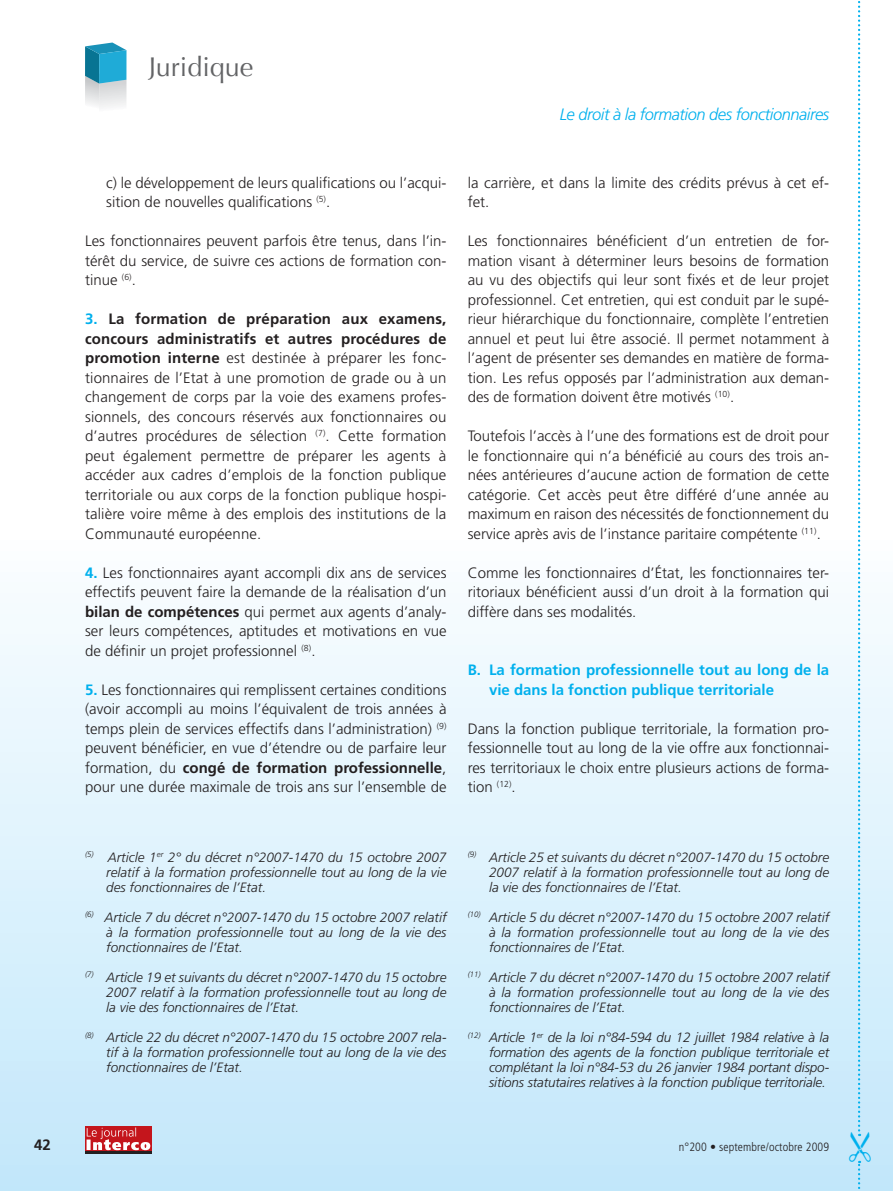
<style>
.page{position:relative;width:893px;height:1191px;background:#fff}
.page>*{position:absolute;margin:0;border:0;box-sizing:border-box;transform-origin:0 0}
.t1{font:27px "Optima";color:#636466}
.t2{font:italic 300 16.5px "Frutiger";letter-spacing:-.03em;color:#00b0ed}
.t3{font:300 15px/19.5px "Frutiger";color:#231f20;text-align:justify}
.t4{font:700 15px/19.5px "Frutiger";color:#00b0ed}
.t5{font:700 15px "Frutiger";color:#231f20}
.t6{font:italic 300 13.5px/15px "Frutiger";color:#231f20;text-align:justify}
.t7{font:300 condensed 12px "Frutiger";letter-spacing:.01em;color:#231f20}
.s1{font-weight:700;color:#00b0ed}
.s2{font-weight:700}
</style>
<div class="page">
<div style="left:0;top:0;width:893px;height:1191px;background:linear-gradient(to bottom,#fff,#cdebfb)"></div>
<svg style="left:85px;top:43px;width:42px;height:70px"></svg>
<svg style="left:85px;top:1126px;width:66px;height:25px"></svg>
<hr style="left:85px;top:1151px;width:66px;height:2px;background:#231f20">
<svg style="left:87px;top:1127px;width:63px;height:23px"></svg>
<svg style="left:849px;top:0;width:22px;height:1191px"></svg>
<h1 class="t1" style="left:149px;top:51px;width:106px">Juridique</h1>
<p class="t2" style="left:560px;top:108px;width:271px">Le droit à la formation des fonctionnaires</p>
<p class="t3" style="left:106px;top:174px;width:342px">c) le développement de leurs qualifications ou l’acqui&shy;sition de nouvelles qualifications <sup>(5)</sup>.</p>
<p class="t3" style="left:85px;top:232px;width:363px">Les fonctionnaires peuvent parfois être tenus, dans l’in&shy;térêt du service, de suivre ces actions de formation con&shy;tinue <sup>(6)</sup>.</p>
<p class="t3" style="left:85px;top:310px;width:363px"><span class="s1">3.</span> <span class="s2">La formation de préparation aux examens, concours administratifs et autres procédures de promotion interne</span> est destinée à préparer les fonc&shy;tionnaires de l’Etat à une promotion de grade ou à un changement de corps par la voie des examens profes&shy;sionnels, des concours réservés aux fonctionnaires ou d’autres procédures de sélection <sup>(7)</sup>. Cette formation peut également permettre de préparer les agents à accéder aux cadres d’emplois de la fonction publique territoriale ou aux corps de la fonction publique hospi&shy;talière voire même à des emplois des institutions de la Communauté européenne.</p>
<p class="t3" style="left:85px;top:564px;width:363px"><span class="s1">4.</span> Les fonctionnaires ayant accompli dix ans de services effectifs peuvent faire la demande de la réalisation d’un <span class="s2">bilan de compétences</span> qui permet aux agents d’analy&shy;ser leurs compétences, aptitudes et motivations en vue de définir un projet professionnel <sup>(8)</sup>.</p>
<p class="t3" style="left:85px;top:681px;width:363px"><span class="s1">5.</span> Les fonctionnaires qui remplissent certaines conditions (avoir accompli au moins l’équivalent de trois années à temps plein de services effectifs dans l’administration) <sup>(9) </sup>peuvent bénéficier, en vue d’étendre ou de parfaire leur formation, du <span class="s2">congé de formation professionnelle</span>, pour une durée maximale de trois ans sur l’ensemble de</p>
<p class="t3" style="left:468px;top:174px;width:363px">la carrière, et dans la limite des crédits prévus à cet ef&shy;fet.</p>
<p class="t3" style="left:468px;top:232px;width:363px">Les fonctionnaires bénéficient d’un entretien de for&shy;mation visant à déterminer leurs besoins de formation au vu des objectifs qui leur sont fixés et de leur projet professionnel. Cet entretien, qui est conduit par le supé&shy;rieur hiérarchique du fonctionnaire, complète l’entretien annuel et peut lui être associé. Il permet notamment à l’agent de présenter ses demandes en matière de forma&shy;tion. Les refus opposés par l’administration aux deman&shy;des de formation doivent être motivés <sup>(10)</sup>.</p>
<p class="t3" style="left:468px;top:427px;width:363px">Toutefois l’accès à l’une des formations est de droit pour le fonctionnaire qui n’a bénéficié au cours des trois an&shy;nées antérieures d’aucune action de formation de cette catégorie. Cet accès peut être différé d’une année au maximum en raison des nécessités de fonctionnement du service après avis de l’instance paritaire compétente <sup>(11)</sup>.</p>
<p class="t3" style="left:468px;top:564px;width:363px">Comme les fonctionnaires d’État, les fonctionnaires ter&shy;ritoriaux bénéficient aussi d’un droit à la formation qui diffère dans ses modalités.</p>
<p class="t4" style="left:489px;top:661px;width:342px;text-indent:-21px">B. La formation professionnelle tout au long de la vie dans la fonction publique territoriale</p>
<p class="t3" style="left:468px;top:720px;width:363px">Dans la fonction publique territoriale, la formation pro&shy;fessionnelle tout au long de la vie offre aux fonctionnai&shy;res territoriaux le choix entre plusieurs actions de forma&shy;tion <sup>(12)</sup>.</p>
<p class="t6" style="left:106px;top:850px;width:342px;text-indent:-21px"><sup>(5)</sup> Article 1<sup>er</sup> 2° du décret n°2007-1470 du 15 octobre 2007 relatif à la formation professionnelle tout au long de la vie des fonctionnaires de l’Etat.</p>
<p class="t6" style="left:106px;top:910px;width:342px;text-indent:-21px"><sup>(6)</sup> Article 7 du décret n°2007-1470 du 15 octobre 2007 relatif à la formation professionnelle tout au long de la vie des fonctionnaires de l’Etat.</p>
<p class="t6" style="left:106px;top:970px;width:342px;text-indent:-21px"><sup>(7)</sup> Article 19 et suivants du décret n°2007-1470 du 15 octobre 2007 relatif à la formation professionnelle tout au long de la vie des fonctionnaires de l’Etat.</p>
<p class="t6" style="left:106px;top:1030px;width:342px;text-indent:-21px"><sup>(8)</sup> Article 22 du décret n°2007-1470 du 15 octobre 2007 rela&shy;tif à la formation professionnelle tout au long de la vie des fonctionnaires de l’Etat.</p>
<p class="t6" style="left:489px;top:850px;width:342px;text-indent:-21px"><sup>(9)</sup> Article 25 et suivants du décret n°2007-1470 du 15 octobre 2007 relatif à la formation professionnelle tout au long de la vie des fonctionnaires de l’Etat.</p>
<p class="t6" style="left:489px;top:910px;width:342px;text-indent:-21px"><sup>(10)</sup> Article 5 du décret n°2007-1470 du 15 octobre 2007 relatif à la formation professionnelle tout au long de la vie des fonctionnaires de l’Etat.</p>
<p class="t6" style="left:489px;top:970px;width:342px;text-indent:-21px"><sup>(11)</sup> Article 7 du décret n°2007-1470 du 15 octobre 2007 relatif à la formation professionnelle tout au long de la vie des fonctionnaires de l’Etat.</p>
<p class="t6" style="left:489px;top:1030px;width:342px;text-indent:-21px"><sup>(12)</sup> Article 1<sup>er</sup> de la loi n°84-594 du 12 juillet 1984 relative à la formation des agents de la fonction publique territoriale et complétant la loi n°84-53 du 26 janvier 1984 portant dispo&shy;sitions statutaires relatives à la fonction publique territoriale.</p>
<p class="t5" style="left:34px;top:1138px;width:18px">42</p>
<p class="t7" style="left:679px;top:1141px;width:152px">n°200 • septembre/octobre 2009</p>
</div>
